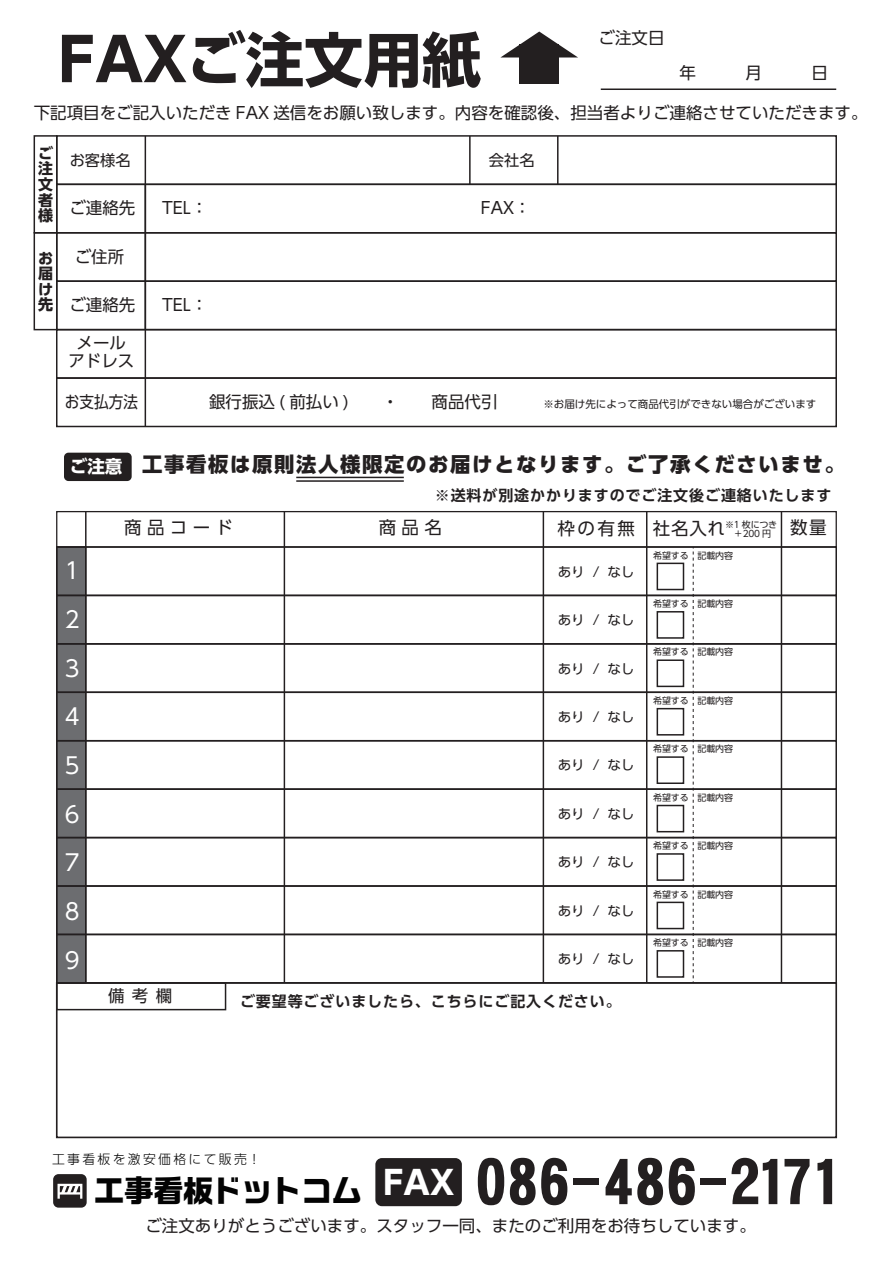
<style>
.page{position:relative;width:893px;height:1263px;background:#fff}
.page>*{position:absolute;margin:0;border:0;box-sizing:border-box;transform-origin:0 0}
.t1{font:700 58.95px "UD Shin Go Pro";color:#231f20}
.t2{font:57.3px "HGP Heisei Kakugothictai W9";letter-spacing:-.04em;color:#231f20;scale:1.05 1}
.t3{font:700 30.3px "Ro G San Srf Std";letter-spacing:-.02em;color:#030303}
.t4{font:22.5px/48.8px "UD Shin Go Pro";color:#fff;text-align:justify}
.t5{font:800 20.4px "UD Shin Go Pro";letter-spacing:.08em;color:#231f20}
.t6{font:17.55px "UD Shin Go Pro";letter-spacing:.09em;color:#231f20}
.t7{font:17.55px "UD Shin Go Pro";letter-spacing:.22em;color:#231f20}
.t8{font:700 17.55px "UD Shin Go Pro";color:#fff}
.t9{font:16.5px/17.7px "UD Shin Go Pro";color:#231f20;text-align:center}
.t10{font:16.5px "UD Shin Go Pro";color:#231f20;scale:.89 1}
.t11{font:15.3px "UD Shin Go Pro";color:#231f20}
.t12{font:700 15px "UD Shin Go Pro De";letter-spacing:.06em;color:#231f20}
.t13{font:700 15px/15.6px "UD Shin Go Pro";color:#231f20;text-align:justify}
.t14{font:13.5px "UD Shin Go Pro";letter-spacing:-.02em;color:#231f20}
.t15{font:300 12.9px "UD Shin Go Pro";letter-spacing:.18em;color:#030303}
.t16{font:10.5px "UD Shin Go Pro";color:#231f20}
.t17{font:9px "UD Shin Go Pro";letter-spacing:-.02em;color:#231f20}
.s1{font-family:"UD Shin Go Pro";font-weight:700;font-size:32.55px;color:#fff}
</style>
<div class="page">
<div style="left:64px;top:453px;width:68px;height:28px;background:#231f20;border-radius:5px"></div>
<div style="left:56px;top:546px;width:30px;height:437px;background:#6c6d70"></div>
<div style="left:375px;top:1158px;width:87px;height:48px;background:#231f20;border-radius:6px"></div>
<div style="left:56px;top:135px;width:781px;height:50px;border:2px solid #231f20"></div>
<div style="left:56px;top:184px;width:781px;height:49px;border:2px solid #231f20"></div>
<div style="left:56px;top:232px;width:781px;height:50px;border:2px solid #231f20"></div>
<div style="left:56px;top:280px;width:781px;height:50px;border:2px solid #231f20"></div>
<div style="left:56px;top:511px;width:781px;height:37px;border:1px solid #231f20"></div>
<div style="left:56px;top:546px;width:781px;height:50px;border:2px solid #231f20"></div>
<div style="left:56px;top:595px;width:781px;height:50px;border:2px solid #231f20"></div>
<div style="left:56px;top:643px;width:781px;height:50px;border:2px solid #231f20"></div>
<div style="left:56px;top:691px;width:781px;height:50px;border:2px solid #231f20"></div>
<div style="left:56px;top:740px;width:781px;height:50px;border:2px solid #231f20"></div>
<div style="left:56px;top:788px;width:781px;height:50px;border:2px solid #231f20"></div>
<div style="left:56px;top:837px;width:781px;height:50px;border:2px solid #231f20"></div>
<div style="left:56px;top:885px;width:781px;height:50px;border:2px solid #231f20"></div>
<div style="left:56px;top:934px;width:781px;height:50px;border:2px solid #231f20"></div>
<div style="left:56px;top:982px;width:781px;height:156px;border:2px solid #231f20"></div>
<hr style="left:145px;top:136px;width:1px;height:194px;background:#231f20">
<hr style="left:469px;top:136px;width:2px;height:48px;background:#231f20">
<hr style="left:557px;top:136px;width:1px;height:48px;background:#231f20">
<div style="left:56px;top:329px;width:781px;height:50px;border:2px solid #231f20"></div>
<div style="left:56px;top:377px;width:781px;height:50px;border:2px solid #231f20"></div>
<hr style="left:145px;top:184px;width:1px;height:242px;background:#231f20">
<hr style="left:85px;top:512px;width:2px;height:471px;background:#231f20">
<div style="left:56px;top:982px;width:170px;height:28px;border:2px solid #231f20"></div>
<hr style="left:284px;top:512px;width:1px;height:471px;background:#231f20">
<hr style="left:543px;top:512px;width:1px;height:471px;background:#231f20">
<hr style="left:781px;top:512px;width:1px;height:471px;background:#231f20">
<hr style="left:646px;top:512px;width:1px;height:471px;background:#231f20">
<div style="left:520px;top:44px;width:39px;height:40px;background:#231f20"></div>
<svg style="left:500px;top:32px;width:78px;height:26px"></svg>
<hr style="left:296px;top:477px;width:108px;height:1px;background:#231f20">
<hr style="left:296px;top:480px;width:108px;height:2px;background:#231f20">
<hr style="left:601px;top:88px;width:235px;height:2px;background:#231f20">
<div style="left:53px;top:1174px;width:34px;height:33px;background:#231f20;border-radius:5px"></div>
<div style="left:58px;top:1184px;width:24px;height:16px;border:2px solid #fff"></div>
<hr style="left:59px;top:1192px;width:22px;height:2px;background:#fff">
<svg style="left:61px;top:1185px;width:18px;height:8px"></svg>
<div style="left:657px;top:563px;width:27px;height:27px;border:2px solid #231f20"></div>
<div style="left:657px;top:611px;width:27px;height:28px;border:2px solid #231f20"></div>
<div style="left:657px;top:659px;width:27px;height:28px;border:2px solid #231f20"></div>
<div style="left:657px;top:708px;width:27px;height:27px;border:2px solid #231f20"></div>
<div style="left:657px;top:756px;width:27px;height:28px;border:2px solid #231f20"></div>
<div style="left:657px;top:805px;width:27px;height:27px;border:2px solid #231f20"></div>
<div style="left:657px;top:853px;width:27px;height:28px;border:2px solid #231f20"></div>
<div style="left:657px;top:902px;width:27px;height:27px;border:2px solid #231f20"></div>
<div style="left:657px;top:950px;width:27px;height:28px;border:2px solid #231f20"></div>
<svg style="left:693px;top:547px;width:1px;height:436px"></svg>
<div style="left:34px;top:135px;width:23px;height:98px;border:2px solid #231f20"></div>
<div style="left:34px;top:232px;width:23px;height:98px;border:2px solid #231f20"></div>
<h1 class="t1" style="left:59px;top:12px;width:424px">FAXご注文用紙</h1>
<p class="t9" style="left:599px;top:29px;width:67px">ご注文日</p>
<p class="t9" style="left:34px;top:103px;width:835px">下記項目をご記入いただき FAX 送信をお願い致します。内容を確認後、担当者よりご連絡させていただきます。</p>
<p class="t13" style="left:38px;top:145px;width:17px">ご注文者様</p>
<p class="t13" style="left:38px;top:250px;width:16px">お届け先</p>
<p class="t11" style="left:70px;top:148px;width:63px">お客様名</p>
<p class="t11" style="left:489px;top:148px;width:47px">会社名</p>
<p class="t9" style="left:69px;top:199px;width:67px">ご連絡先</p>
<p class="t9" style="left:162px;top:199px;width:47px">TEL：</p>
<p class="t9" style="left:481px;top:199px;width:51px">FAX：</p>
<p class="t9" style="left:75px;top:248px;width:51px">ご住所</p>
<p class="t9" style="left:69px;top:295px;width:67px">ご連絡先</p>
<p class="t9" style="left:162px;top:295px;width:47px">TEL：</p>
<p class="t9" style="left:68px;top:334px;width:67px">メールアドレス</p>
<p class="t10" style="left:65px;top:388px;width:84px">お支払方法</p>
<p class="t9" style="left:209px;top:393px;width:290px">銀行振込 ( 前払い )　　・　　商品代引</p>
<p class="t16" style="left:543px;top:396px;width:274px">※お届け先によって商品代引ができない場合がございます</p>
<p class="t8" style="left:70px;top:452px;width:54px">ご注意</p>
<p class="t5" style="left:142px;top:448px;width:704px">工事看板は原則法人様限定のお届けとなります。ご了承くださいませ。</p>
<p class="t12" style="left:435px;top:483px;width:398px">※送料が別途かかりますのでご注文後ご連絡いたします</p>
<h3 class="t4" style="left:65px;top:545px;width:16px">1<br>2<br>3<br>4<br>5<br>6<br>7<br>8<br>9</h3>
<p class="t7" style="left:124px;top:513px;width:110px">商品コード</p>
<p class="t9" style="left:108px;top:987px;width:66px">備考欄</p>
<p class="t7" style="left:379px;top:513px;width:65px">商品名</p>
<p class="t6" style="left:557px;top:514px;width:221px">枠の有無 社名入れ<sup>※1</sup> <sup>枚につき</sup></p>
<p class="t17" style="left:725px;top:527px;width:103px">　＋200 円 <sup>数量</sup></p>
<p class="t14" style="left:558px;top:561px;width:78px">あり / なし</p>
<p class="t14" style="left:558px;top:609px;width:78px">あり / なし</p>
<p class="t14" style="left:558px;top:657px;width:78px">あり / なし</p>
<p class="t14" style="left:558px;top:706px;width:78px">あり / なし</p>
<p class="t14" style="left:558px;top:754px;width:78px">あり / なし</p>
<p class="t14" style="left:558px;top:803px;width:78px">あり / なし</p>
<p class="t14" style="left:558px;top:851px;width:78px">あり / なし</p>
<p class="t14" style="left:558px;top:900px;width:78px">あり / なし</p>
<p class="t14" style="left:558px;top:948px;width:78px">あり / なし</p>
<p class="t12" style="left:240px;top:989px;width:382px">ご要望等ございましたら、こちらにご記入ください。</p>
<p class="t17" style="left:653px;top:548px;width:81px">希望する 記載内容</p>
<p class="t17" style="left:653px;top:596px;width:81px">希望する 記載内容</p>
<p class="t17" style="left:653px;top:645px;width:81px">希望する 記載内容</p>
<p class="t17" style="left:653px;top:693px;width:81px">希望する 記載内容</p>
<p class="t17" style="left:653px;top:742px;width:81px">希望する 記載内容</p>
<p class="t17" style="left:653px;top:790px;width:81px">希望する 記載内容</p>
<p class="t17" style="left:653px;top:838px;width:81px">希望する 記載内容</p>
<p class="t17" style="left:653px;top:887px;width:81px">希望する 記載内容</p>
<p class="t17" style="left:653px;top:935px;width:81px">希望する 記載内容</p>
<p class="t15" style="left:52px;top:1149px;width:205px">工事看板を激安価格にて販売 !</p>
<h3 class="t3" style="left:94px;top:1170px;width:269px">工事看板ドットコム</h3>
<h2 class="t2" style="left:383px;top:1153px;width:440px"><span class="s1">FAX</span> 086-486-2171</h2>
<p class="t9" style="left:145px;top:1216px;width:612px">ご注文ありがとうございます。スタッフ一同、またのご利用をお待ちしています。</p>
</div>
